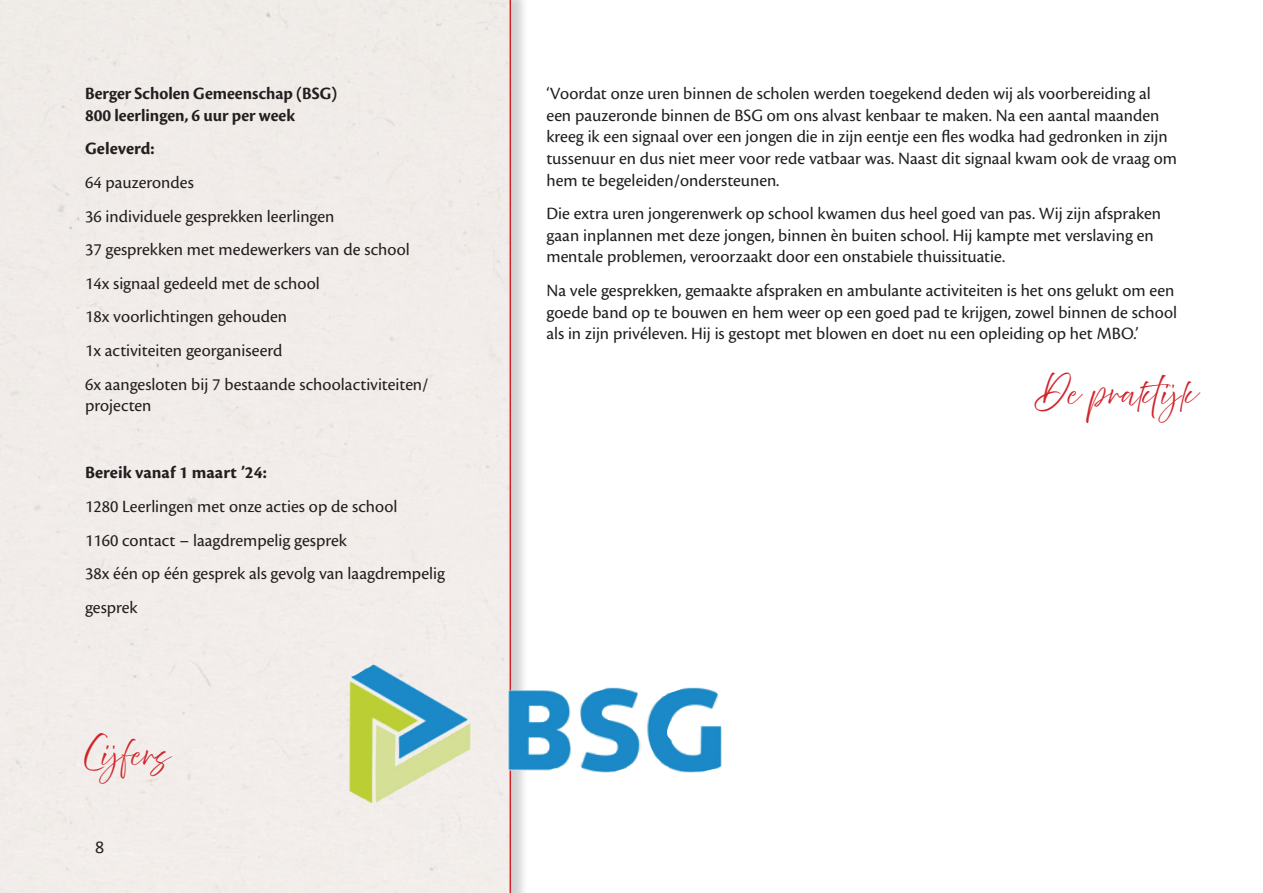
<style>
.page{position:relative;width:1263px;height:893px;background:#fff}
.page>*{position:absolute;margin:0;border:0;box-sizing:border-box;transform-origin:0 0}
.t1{font:27px "Abovethe Beyond Script";color:#d1232a}
.t2{font:18px/33.6px "Cronos Pro";color:#231f20}
.t3{font:18px/21.6px "Cronos Pro Bold Disp";color:#231f20}
.t4{font:700 18px "Cronos Pro";color:#231f20}
.t5{font:18px "Calibri";color:#231f20}
</style>
<div class="page">
<div style="left:0;top:0;width:529px;height:893px;background:#231f20;opacity:.75"></div>
<div style="left:0;top:0;width:509px;height:893px;background:#f1ece9"></div>
<hr style="left:509px;top:0;width:2px;height:893px;background:#d1232a">
<img style="left:349px;top:664px;width:372px;height:139px">
<p class="t3" style="left:85px;top:83px;width:254px">Berger Scholen Gemeenschap (BSG)<br>800 leerlingen, 6 uur per week</p>
<p class="t4" style="left:85px;top:138px;width:71px">Geleverd:</p>
<p class="t2" style="left:85px;top:166px;width:345px">64 pauzerondes<br>36 individuele gesprekken leerlingen<br>37 gesprekken met medewerkers van de school 14x signaal gedeeld met de school<br>18x voorlichtingen gehouden<br>1x activiteiten georganiseerd<br>6x aangesloten bij 7 bestaande schoolactiviteiten/</p>
<p class="t2" style="left:85px;top:389px;width:68px">projecten</p>
<p class="t4" style="left:85px;top:462px;width:183px">Bereik vanaf 1 maart ’24:</p>
<p class="t2" style="left:85px;top:490px;width:361px">1280 Leerlingen met onze acties op de school<br>1160 contact – laagdrempelig gesprek<br>38x één op één gesprek als gevolg van laagdrempelig gesprek</p>
<h1 class="t1" style="left:85px;top:738px;width:86px">Cijfers</h1>
<p class="t5" style="left:95px;top:836px;width:11px">8</p>
<p class="t2" style="left:546px;top:83px;width:632px;line-height:21.6px">‘Voordat onze uren binnen de scholen werden toegekend deden wij als voorbereiding al een pauzeronde binnen de BSG om ons alvast kenbaar te maken. Na een aantal maanden kreeg ik een signaal over een jongen die in zijn eentje een fles wodka had gedronken in zijn tussenuur en dus niet meer voor rede vatbaar was. Naast dit signaal kwam ook de vraag om hem te begeleiden/ondersteunen.</p>
<p class="t2" style="left:546px;top:203px;width:616px;line-height:21.6px">Die extra uren jongerenwerk op school kwamen dus heel goed van pas. Wij zijn afspraken gaan inplannen met deze jongen, binnen èn buiten school. Hij kampte met verslaving en mentale problemen, veroorzaakt door een onstabiele thuissituatie.</p>
<p class="t2" style="left:546px;top:280px;width:632px;line-height:21.6px">Na vele gesprekken, gemaakte afspraken en ambulante activiteiten is het ons gelukt om een goede band op te bouwen en hem weer op een goed pad te krijgen, zowel binnen de school als in zijn privéleven. Hij is gestopt met blowen en doet nu een opleiding op het MBO.’</p>
<h1 class="t1" style="left:1037px;top:377px;width:160px">De praktijk</h1>
</div>
